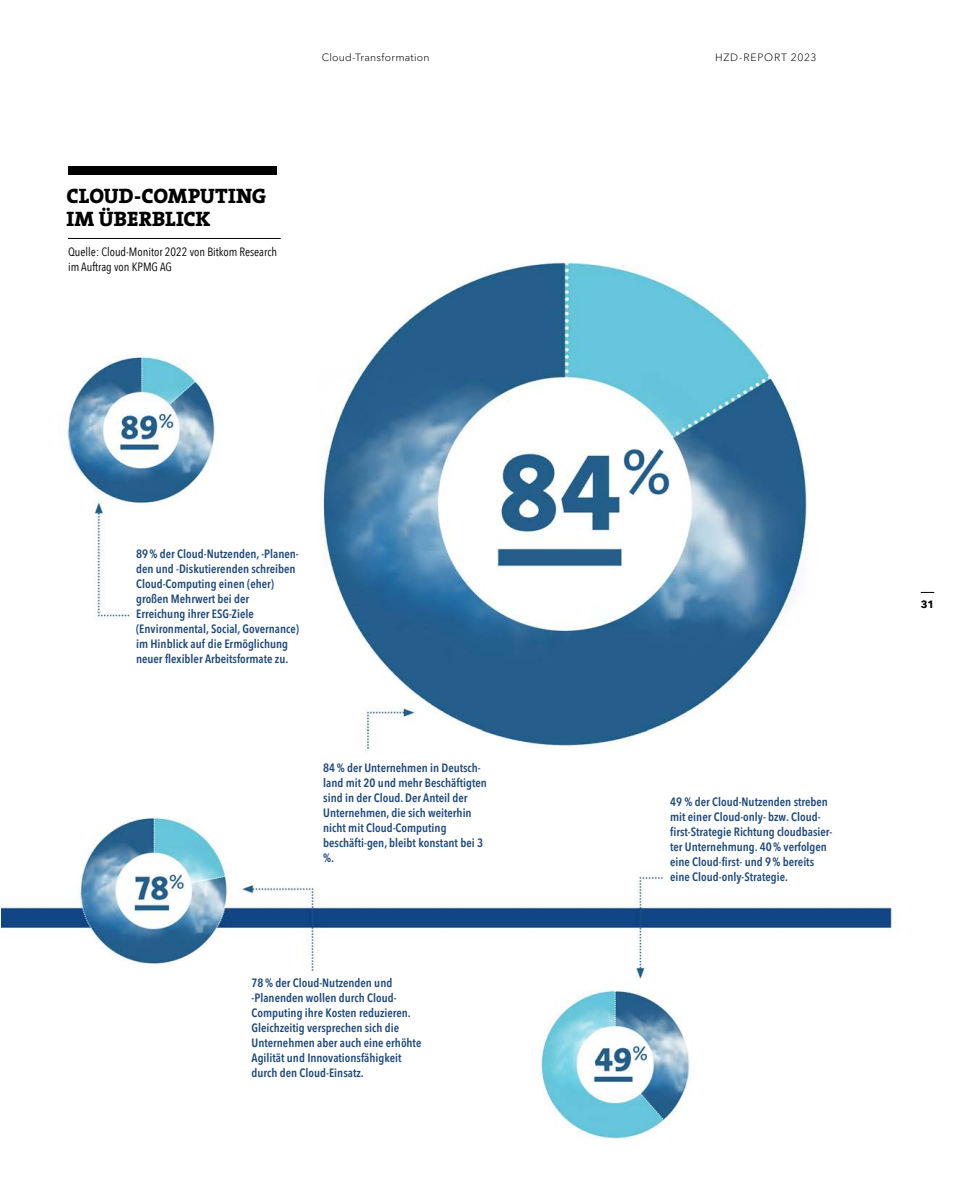
<style>
.page{position:relative;width:957px;height:1191px;background:#fff}
.page>*{position:absolute;margin:0;border:0;box-sizing:border-box;transform-origin:0 0}
.H4_Head_Kasten{font:800 21px/22.5px "The Serif 8";letter-spacing:.005em;color:#000}
.P_Grafik{font:600 condensed 12px/15px "Avenir Next LT Pro";color:#1f4877}
.t1{font:12px/15px "Avenir Next Condensed";color:#000}
.t2{font:300 10.5px "Avenir Next LT Pro";letter-spacing:.025em;color:#000}
.t3{font:300 10.5px "Avenir Next LT Pro";letter-spacing:.07em;color:#000}
.t4{font:700 10.5px "Avenir Next LT Pro";color:#000}
</style>
<div class="page">
<svg style="left:920px;top:592px;width:14px;height:1px"></svg>
<img style="left:1px;top:262px;width:894px;height:877px">
<div style="left:68px;top:166px;width:208px;height:8px;background:#000"></div>
<hr style="left:68px;top:238px;width:213px;height:1px;background:#000">
<p class="t2" style="left:322px;top:51px;width:109px">Cloud-Transformation</p>
<p class="t3" style="left:715px;top:51px;width:103px">HZD-REPORT 2023</p>
<h4 class="H4_Head_Kasten" style="left:67px;top:184px;width:201px">CLOUD-COMPUTING<br>IM ÜBERBLICK</h4>
<p class="t1" style="left:68px;top:243px;width:210px">Quelle: Cloud-Monitor 2022 von Bitkom Research im Auftrag von KPMG AG</p>
<p class="P_Grafik" style="left:136px;top:546px;width:164px">89 % der Cloud-Nutzenden, -Planen&shy;den und -Diskutierenden schreiben<br>Cloud-Computing einen (eher) großen Mehrwert bei der<br>Erreichung ihrer ESG-Ziele (Environmental, Social, Governance) im Hinblick auf die Ermöglichung neuer flexibler Arbeitsformate zu.</p>
<p class="P_Grafik" style="left:323px;top:760px;width:165px">84 % der Unternehmen in Deutsch&shy;land mit 20 und mehr Beschäftigten sind in der Cloud. Der Anteil der<br>Unternehmen, die sich weiterhin nicht mit Cloud-Computing beschäfti-gen, bleibt konstant bei 3 %.</p>
<p class="P_Grafik" style="left:252px;top:975px;width:171px">78 % der Cloud-Nutzenden und -Planenden wollen durch Cloud-<br>Computing ihre Kosten reduzieren.<br>Gleichzeitig versprechen sich die<br>Unternehmen aber auch eine erhöhte<br>Agilität und Innovationsfähigkeit durch den Cloud-Einsatz.</p>
<p class="P_Grafik" style="left:670px;top:794px;width:164px">49 % der Cloud-Nutzenden streben mit einer Cloud-only- bzw. Cloud&shy;first-Strategie Richtung cloudbasier&shy;ter Unternehmung. 40 % verfolgen eine Cloud-first- und 9 % bereits eine Cloud-only-Strategie.</p>
<p class="t4" style="left:920px;top:597px;width:15px">31</p>
</div>
